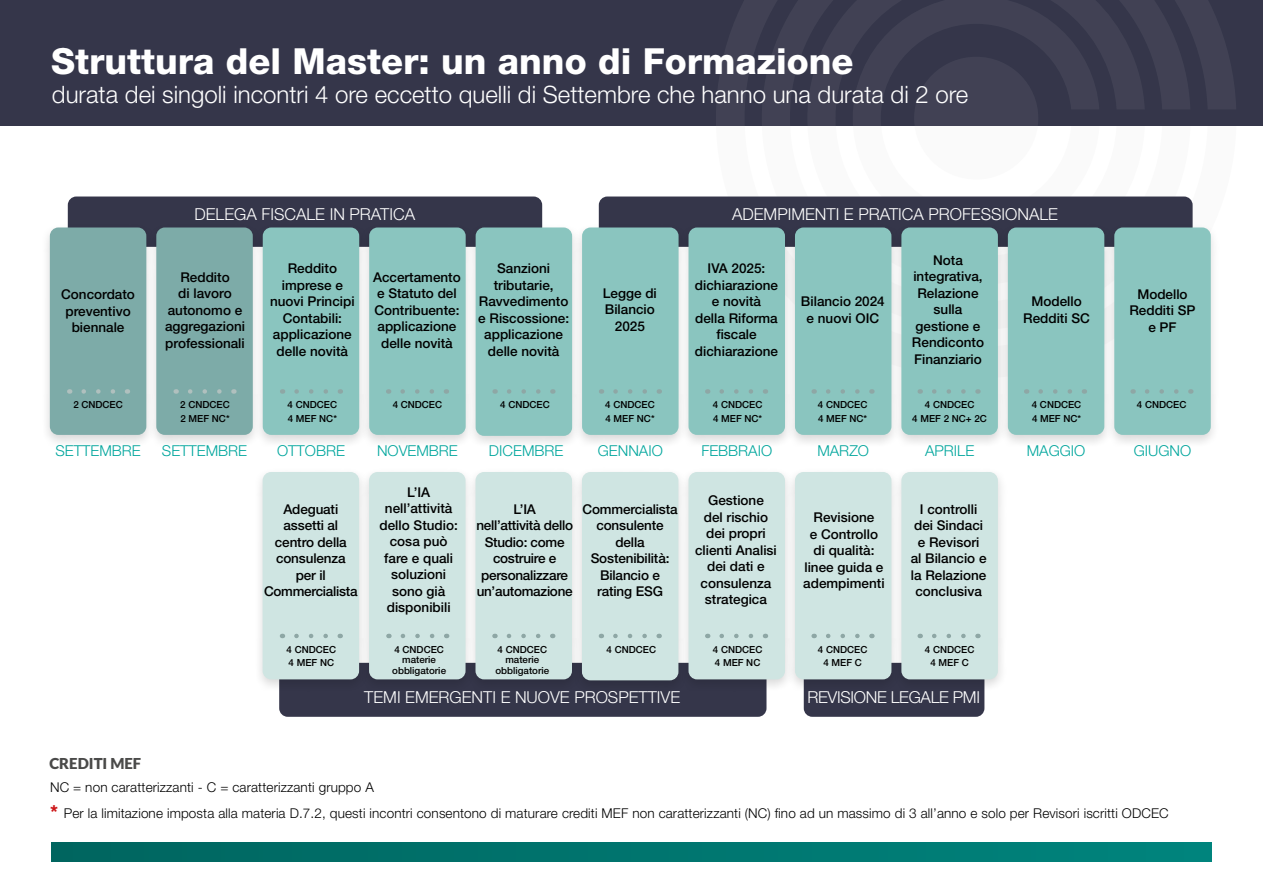
<style>
.page{position:relative;width:1263px;height:893px;background:#fff}
.page>*{position:absolute;margin:0;border:0;box-sizing:border-box;transform-origin:0 0}
.t1{font:800 36px "Helvetica Neue LT Std";color:#fff}
.t2{font:300 24px "Helvetica Neue LT Std";color:#fff}
.t3{font:300 16.5px "Helvetica Neue LT Std";color:#fff}
.t4{font:300 16.5px "Helvetica Neue LT Std";letter-spacing:-.02em;color:#fff}
.t5{font:300 15px "Helvetica Neue LT Std";color:#00a69d}
.t6{font:900 15px "Lato";color:#4a4a49}
.t7{font:500 13.5px/16.5px "Helvetica Neue LT Std";color:#000;text-align:center}
.t8{font:300 13.5px "Helvetica Neue LT Std";letter-spacing:.01em;color:#000}
.t9{font:500 13.5px/16.5px "Helvetica Neue LT Std";letter-spacing:-.02em;color:#000;text-align:center}
.t10{font:500 9.75px/13.5px "Helvetica Neue LT Std";color:#000}
.s1{font-weight:800;font-size:18px;color:#cd1719}
</style>
<div class="page">
<div style="left:51px;top:842px;width:1161px;height:19px;background:linear-gradient(to right,#00655f,#00847d)"></div>
<div style="left:0;top:0;width:1263px;height:125px;background:#35364a"></div>
<svg style="left:716px;top:0;width:520px;height:125px;fill:#414154"></svg>
<svg style="left:762px;top:0;width:45px;height:125px;fill:#414154"></svg>
<svg style="left:807px;top:0;width:383px;height:199px"></svg>
<div style="left:804px;top:663px;width:180px;height:54px;background:#35364a;border-radius:9px"></div>
<div style="left:279px;top:663px;width:487px;height:54px;background:#35364a;border-radius:9px"></div>
<div style="left:599px;top:197px;width:593px;height:50px;background:#35364a;border-radius:9px"></div>
<div style="left:68px;top:197px;width:474px;height:50px;background:#35364a;border-radius:9px"></div>
<div style="left:1104px;top:222px;width:116px;height:227px;background:#000;opacity:.15"></div>
<div style="left:1114px;top:227px;width:97px;height:208px;background:#8ac5bf;border-radius:9px"></div>
<div style="left:466px;top:222px;width:116px;height:227px;background:#000;opacity:.15"></div>
<div style="left:476px;top:227px;width:96px;height:209px;background:#8ac5bf;border-radius:9px"></div>
<div style="left:359px;top:222px;width:116px;height:227px;background:#000;opacity:.15"></div>
<div style="left:369px;top:227px;width:97px;height:208px;background:#8ac5bf;border-radius:9px"></div>
<div style="left:572px;top:222px;width:116px;height:227px;background:#000;opacity:.15"></div>
<div style="left:582px;top:227px;width:96px;height:208px;background:#8ac5bf;border-radius:9px"></div>
<div style="left:679px;top:222px;width:116px;height:227px;background:#000;opacity:.15"></div>
<div style="left:688px;top:227px;width:97px;height:208px;background:#8ac5bf;border-radius:9px"></div>
<div style="left:785px;top:222px;width:116px;height:227px;background:#000;opacity:.15"></div>
<div style="left:795px;top:227px;width:96px;height:208px;background:#8ac5bf;border-radius:9px"></div>
<div style="left:891px;top:222px;width:116px;height:227px;background:#000;opacity:.15"></div>
<div style="left:901px;top:227px;width:97px;height:208px;background:#8ac5bf;border-radius:9px"></div>
<div style="left:998px;top:222px;width:116px;height:227px;background:#000;opacity:.15"></div>
<div style="left:1008px;top:227px;width:96px;height:208px;background:#8ac5bf;border-radius:9px"></div>
<div style="left:40px;top:222px;width:116px;height:227px;background:#000;opacity:.15"></div>
<div style="left:50px;top:227px;width:96px;height:208px;background:#7daba8;border-radius:9px"></div>
<div style="left:253px;top:222px;width:116px;height:227px;background:#000;opacity:.15"></div>
<div style="left:263px;top:227px;width:96px;height:208px;background:#8ac5bf;border-radius:9px"></div>
<div style="left:146px;top:222px;width:116px;height:227px;background:#000;opacity:.15"></div>
<div style="left:156px;top:227px;width:97px;height:208px;background:#7daba8;border-radius:9px"></div>
<svg style="left:84px;top:389px;width:31px;height:5px"></svg>
<svg style="left:190px;top:389px;width:32px;height:5px"></svg>
<svg style="left:297px;top:389px;width:31px;height:5px"></svg>
<svg style="left:403px;top:389px;width:31px;height:5px"></svg>
<svg style="left:509px;top:389px;width:32px;height:5px"></svg>
<svg style="left:615px;top:389px;width:32px;height:5px"></svg>
<svg style="left:722px;top:389px;width:31px;height:5px"></svg>
<svg style="left:828px;top:389px;width:32px;height:5px"></svg>
<svg style="left:934px;top:389px;width:32px;height:5px"></svg>
<svg style="left:1040px;top:389px;width:32px;height:5px"></svg>
<svg style="left:1147px;top:389px;width:32px;height:5px"></svg>
<div style="left:572px;top:466px;width:116px;height:228px;background:#000;opacity:.15"></div>
<div style="left:582px;top:472px;width:96px;height:208px;background:#cfe5e2;border-radius:9px"></div>
<div style="left:466px;top:466px;width:116px;height:227px;background:#000;opacity:.15"></div>
<div style="left:475px;top:472px;width:97px;height:207px;background:#cfe5e2;border-radius:9px"></div>
<div style="left:679px;top:466px;width:116px;height:227px;background:#000;opacity:.15"></div>
<div style="left:688px;top:472px;width:97px;height:207px;background:#cfe5e2;border-radius:9px"></div>
<div style="left:785px;top:466px;width:116px;height:227px;background:#000;opacity:.15"></div>
<div style="left:795px;top:472px;width:96px;height:207px;background:#cfe5e2;border-radius:9px"></div>
<div style="left:891px;top:466px;width:116px;height:227px;background:#000;opacity:.15"></div>
<div style="left:901px;top:472px;width:97px;height:207px;background:#cfe5e2;border-radius:9px"></div>
<div style="left:359px;top:466px;width:116px;height:227px;background:#000;opacity:.15"></div>
<div style="left:369px;top:472px;width:96px;height:207px;background:#cfe5e2;border-radius:9px"></div>
<div style="left:253px;top:466px;width:116px;height:227px;background:#000;opacity:.15"></div>
<div style="left:263px;top:472px;width:96px;height:207px;background:#cfe5e2;border-radius:9px"></div>
<svg style="left:296px;top:634px;width:32px;height:4px"></svg>
<svg style="left:403px;top:634px;width:32px;height:4px"></svg>
<svg style="left:509px;top:634px;width:32px;height:4px"></svg>
<svg style="left:615px;top:634px;width:32px;height:4px"></svg>
<svg style="left:722px;top:634px;width:31px;height:4px"></svg>
<svg style="left:828px;top:634px;width:32px;height:4px"></svg>
<svg style="left:934px;top:634px;width:32px;height:4px"></svg>
<h1 class="t1" style="left:51px;top:40px;width:804px">Struttura del Master: un anno di Formazione</h1>
<h2 class="t2" style="left:52px;top:79px;width:918px">durata dei singoli incontri 4 ore eccetto quelli di Settembre che hanno una durata di 2 ore</h2>
<p class="t7" style="left:61px;top:286px;width:75px">Concordato preventivo biennale</p>
<p class="t3" style="left:195px;top:204px;width:222px">DELEGA FISCALE IN PRATICA</p>
<p class="t3" style="left:732px;top:204px;width:327px">ADEMPIMENTI E PRATICA PROFESSIONALE</p>
<p class="t7" style="left:165px;top:269px;width:82px">Reddito<br>di lavoro autonomo e aggregazioni professionali</p>
<p class="t7" style="left:270px;top:260px;width:86px">Reddito imprese e nuovi Principi<br>Contabili: applicazione delle novità</p>
<p class="t7" style="left:373px;top:269px;width:89px">Accertamento e Statuto del<br>Contribuente: applicazione delle novità</p>
<p class="t7" style="left:478px;top:260px;width:92px">Sanzioni tributarie,<br>Ravvedimento e Riscossione: applicazione delle novità</p>
<p class="t7" style="left:603px;top:285px;width:56px">Legge di<br>Bilancio<br>2025</p>
<p class="t7" style="left:695px;top:260px;width:85px">IVA 2025: dichiarazione e novità<br>della Riforma fiscale dichiarazione</p>
<p class="t7" style="left:801px;top:293px;width:85px">Bilancio 2024 e nuovi OIC</p>
<p class="t7" style="left:912px;top:252px;width:74px">Nota integrativa,<br>Relazione sulla gestione e<br>Rendiconto<br>Finanziario</p>
<p class="t7" style="left:1023px;top:293px;width:68px">Modello<br>Redditi SC</p>
<p class="t7" style="left:1129px;top:286px;width:68px">Modello<br>Redditi SP e PF</p>
<p class="t10" style="left:73px;top:398px;width:51px">2 CNDCEC</p>
<p class="t10" style="left:180px;top:398px;width:51px">2 CNDCEC<br>2 MEF NC*</p>
<p class="t10" style="left:288px;top:398px;width:51px">4 CNDCEC<br>4 MEF NC*</p>
<p class="t10" style="left:393px;top:398px;width:51px">4 CNDCEC</p>
<p class="t10" style="left:500px;top:398px;width:51px">4 CNDCEC</p>
<p class="t10" style="left:605px;top:398px;width:51px">4 CNDCEC<br>4 MEF NC*</p>
<p class="t10" style="left:713px;top:398px;width:51px">4 CNDCEC<br>4 MEF NC*</p>
<p class="t10" style="left:818px;top:398px;width:51px">4 CNDCEC<br>4 MEF NC*</p>
<p class="t10" style="left:912px;top:398px;width:76px;text-align:center">4 CNDCEC<br>4 MEF 2 NC+ 2C</p>
<p class="t10" style="left:1032px;top:398px;width:51px">4 CNDCEC<br>4 MEF NC*</p>
<p class="t10" style="left:1137px;top:398px;width:51px">4 CNDCEC</p>
<p class="t5" style="left:55px;top:442px;width:87px">SETTEMBRE</p>
<p class="t5" style="left:162px;top:442px;width:87px">SETTEMBRE</p>
<p class="t5" style="left:277px;top:442px;width:69px">OTTOBRE</p>
<p class="t5" style="left:377px;top:442px;width:82px">NOVEMBRE</p>
<p class="t5" style="left:598px;top:442px;width:67px">GENNAIO</p>
<p class="t5" style="left:701px;top:442px;width:72px">FEBBRAIO</p>
<p class="t5" style="left:817px;top:442px;width:53px">MARZO</p>
<p class="t5" style="left:925px;top:442px;width:51px">APRILE</p>
<p class="t5" style="left:1027px;top:442px;width:60px">MAGGIO</p>
<p class="t5" style="left:1134px;top:442px;width:59px">GIUGNO</p>
<p class="t5" style="left:489px;top:442px;width:76px">DICEMBRE</p>
<p class="t7" style="left:264px;top:501px;width:95px">Adeguati assetti al centro della consulenza<br>per il<br>Commercialista</p>
<p class="t7" style="left:380px;top:483px;width:80px">L’IA nell’attività dello Studio: cosa può fare e quali soluzioni sono già disponibili</p>
<p class="t7" style="left:695px;top:492px;width:83px">Gestione<br>del rischio dei propri clienti Analisi dei dati e consulenza strategica</p>
<p class="t9" style="left:476px;top:500px;width:98px">L’IA<br>nell’attività dello<br>Studio: come costruire e personalizzare un’automazione</p>
<p class="t7" style="left:582px;top:500px;width:97px">Commercialista consulente della<br>Sostenibilità:<br>Bilancio e rating ESG</p>
<p class="t7" style="left:803px;top:509px;width:83px">Revisione<br>e Controllo di qualità: linee guida e adempimenti</p>
<p class="t7" style="left:911px;top:500px;width:77px">I controlli dei Sindaci e Revisori<br>al Bilancio e la Relazione conclusiva</p>
<p class="t10" style="left:287px;top:642px;width:51px">4 CNDCEC<br>4 MEF NC</p>
<p class="t10" style="left:392px;top:644px;width:55px;line-height:10.5px;text-align:center">4 CNDCEC materie obbligatorie</p>
<p class="t10" style="left:495px;top:644px;width:55px;line-height:10.5px;text-align:center">4 CNDCEC materie obbligatorie</p>
<p class="t10" style="left:607px;top:642px;width:51px">4 CNDCEC</p>
<p class="t10" style="left:713px;top:642px;width:51px">4 CNDCEC<br>4 MEF NC</p>
<p class="t10" style="left:818px;top:642px;width:51px;text-align:center">4 CNDCEC<br>4 MEF C</p>
<p class="t10" style="left:925px;top:642px;width:51px;text-align:center">4 CNDCEC<br>4 MEF C</p>
<p class="t6" style="left:49px;top:755px;width:93px">CREDITI MEF</p>
<p class="t3" style="left:364px;top:687px;width:317px">TEMI EMERGENTI E NUOVE PROSPETTIVE</p>
<p class="t4" style="left:807px;top:687px;width:174px">REVISIONE LEGALE PMI</p>
<p class="t8" style="left:50px;top:779px;width:325px">NC = non caratterizzanti - C = caratterizzanti gruppo A</p>
<p class="t8" style="left:50px;top:804px;width:1120px"><span class="s1">*</span> Per la limitazione imposta alla materia D.7.2, questi incontri consentono di maturare crediti MEF non caratterizzanti (NC) fino ad un massimo di 3 all’anno e solo per Revisori iscritti ODCEC</p>
</div>
